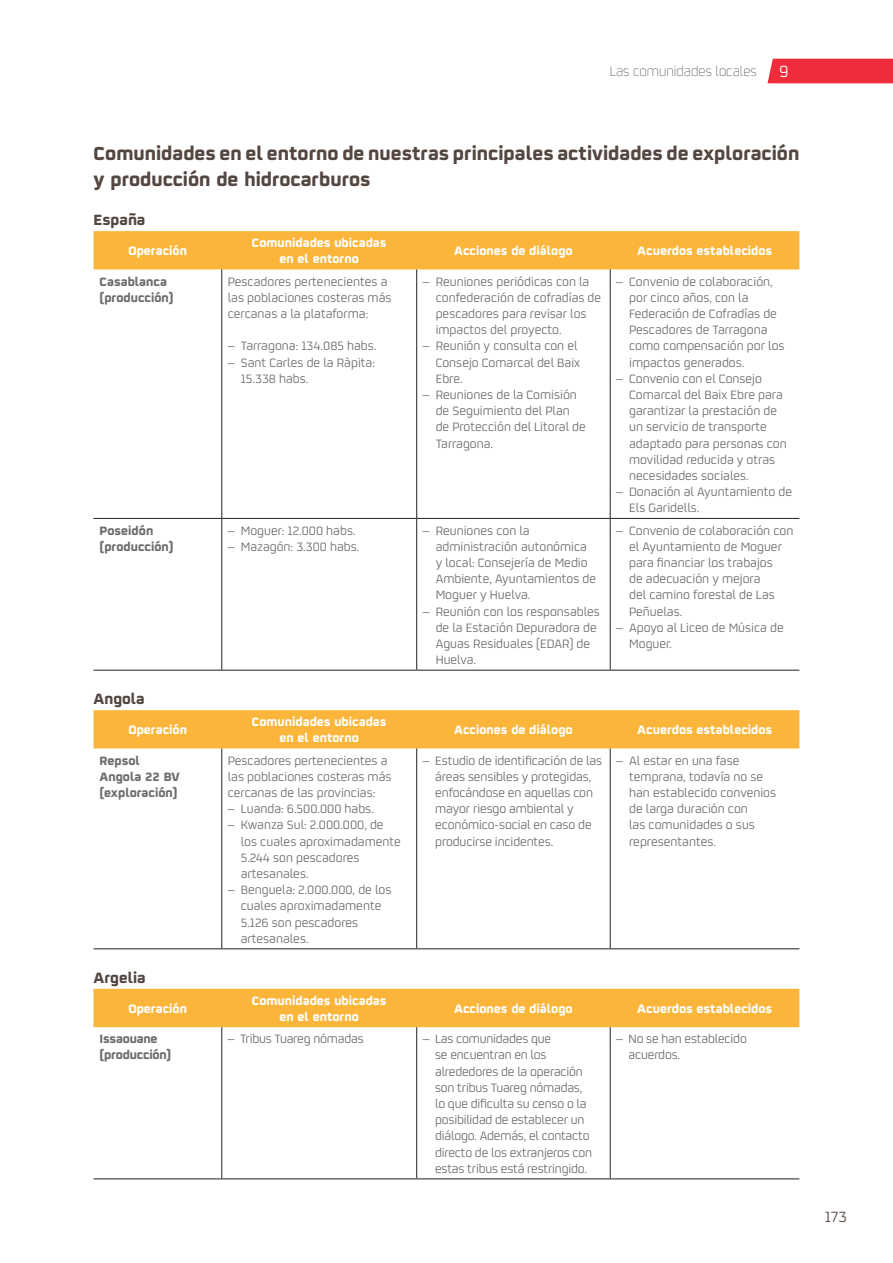
<style>
.page{position:relative;width:893px;height:1263px;background:#fff}
.page>*{position:absolute;margin:0;border:0;box-sizing:border-box;transform-origin:0 0}
.t1{font:700 21px/25.2px "Repsol";color:#544640}
.t2{font:700 16.5px "Repsol";color:#544640}
.t3{font:16.5px "Repsol";color:#544640}
.t4{font:300 15px "Repsol";color:#544640}
.t5{font:13.5px/16.2px "Repsol";color:#6c6d70}
.t6{font:700 13.5px/16.2px "Repsol";color:#fff;text-align:center}
.t7{font:700 13.5px/16.2px "Repsol";color:#6c6d70}
.s1{font-weight:400;font-size:18px;color:#fff}
</style>
<div class="page">
<div style="left:767px;top:59px;width:126px;height:24px;background:#ee2c3b"></div>
<div style="left:94px;top:231px;width:705px;height:38px;background:#fcb53b"></div>
<hr style="left:221px;top:269px;width:1px;height:249px;background:#231f20">
<hr style="left:416px;top:269px;width:1px;height:249px;background:#231f20">
<hr style="left:610px;top:269px;width:1px;height:249px;background:#231f20">
<hr style="left:221px;top:519px;width:1px;height:151px;background:#231f20">
<hr style="left:416px;top:519px;width:1px;height:151px;background:#231f20">
<hr style="left:610px;top:519px;width:1px;height:151px;background:#231f20">
<hr style="left:94px;top:670px;width:128px;height:1px;background:#231f20">
<hr style="left:222px;top:670px;width:195px;height:1px;background:#231f20">
<hr style="left:417px;top:670px;width:193px;height:1px;background:#231f20">
<hr style="left:610px;top:670px;width:189px;height:1px;background:#231f20">
<hr style="left:94px;top:518px;width:128px;height:1px;background:#231f20">
<hr style="left:222px;top:518px;width:195px;height:1px;background:#231f20">
<hr style="left:417px;top:518px;width:193px;height:1px;background:#231f20">
<hr style="left:610px;top:518px;width:189px;height:1px;background:#231f20">
<div style="left:94px;top:710px;width:705px;height:38px;background:#fcb53b"></div>
<hr style="left:221px;top:748px;width:1px;height:200px;background:#231f20">
<hr style="left:416px;top:748px;width:1px;height:200px;background:#231f20">
<hr style="left:610px;top:748px;width:1px;height:200px;background:#231f20">
<hr style="left:94px;top:948px;width:128px;height:1px;background:#231f20">
<hr style="left:222px;top:948px;width:195px;height:1px;background:#231f20">
<hr style="left:417px;top:948px;width:193px;height:1px;background:#231f20">
<hr style="left:610px;top:948px;width:189px;height:1px;background:#231f20">
<div style="left:94px;top:989px;width:705px;height:38px;background:#fcb53b"></div>
<hr style="left:94px;top:1178px;width:128px;height:1px;background:#231f20">
<hr style="left:222px;top:1178px;width:195px;height:1px;background:#231f20">
<hr style="left:417px;top:1178px;width:193px;height:1px;background:#231f20">
<hr style="left:610px;top:1178px;width:189px;height:1px;background:#231f20">
<hr style="left:221px;top:1027px;width:1px;height:151px;background:#231f20">
<hr style="left:416px;top:1027px;width:1px;height:151px;background:#231f20">
<hr style="left:610px;top:1027px;width:1px;height:151px;background:#231f20">
<p class="t4" style="left:610px;top:61px;width:180px">Las comunidades locales <span class="s1">9</span></p>
<h1 class="t1" style="left:94px;top:138px;width:707px">Comunidades en el entorno de nuestras principales actividades de exploración y producción de hidrocarburos</h1>
<p class="t2" style="left:94px;top:206px;width:53px">España</p>
<p class="t6" style="left:128px;top:241px;width:60px">Operación</p>
<p class="t6" style="left:252px;top:233px;width:136px">Comunidades ubicadas en el entorno</p>
<p class="t6" style="left:454px;top:241px;width:120px">Acciones de diálogo</p>
<p class="t6" style="left:637px;top:241px;width:136px">Acuerdos establecidos</p>
<p class="t7" style="left:100px;top:271px;width:75px">Casablanca (producción)</p>
<p class="t5" style="left:228px;top:272px;width:165px">Pescadores pertenecientes a las poblaciones costeras más cercanas a la plataforma:</p>
<p class="t5" style="left:228px;top:337px;width:150px">– Tarragona: 134.085 habs.</p>
<p class="t5" style="left:241px;top:353px;width:136px;text-indent:-13px">– Sant Carles de la Ràpita:<br>15.338 habs.</p>
<p class="t5" style="left:436px;top:272px;width:167px;text-indent:-13px">– Reuniones periódicas con la confederación de cofradías de pescadores para revisar los impactos del proyecto.</p>
<p class="t5" style="left:436px;top:337px;width:146px;text-indent:-13px">– Reunión y consulta con el<br>Consejo Comarcal del Baix<br>Ebre.</p>
<p class="t5" style="left:436px;top:386px;width:152px;text-indent:-13px">– Reuniones de la Comisión de Seguimiento del Plan de Protección del Litoral de<br>Tarragona.</p>
<p class="t5" style="left:629px;top:272px;width:157px;text-indent:-13px">– Convenio de colaboración, por cinco años, con la<br>Federación de Cofradías de<br>Pescadores de Tarragona como compensación por los impactos generados.</p>
<p class="t5" style="left:629px;top:370px;width:159px;text-indent:-13px">– Convenio con el Consejo<br>Comarcal del Baix Ebre para garantizar la prestación de un servicio de transporte adaptado para personas con movilidad reducida y otras necesidades sociales.</p>
<p class="t5" style="left:629px;top:483px;width:164px;text-indent:-13px">– Donación al Ayuntamiento de<br>Els Garidells.</p>
<p class="t7" style="left:100px;top:520px;width:75px">Poseidón (producción)</p>
<p class="t5" style="left:228px;top:521px;width:129px">– Moguer: 12.000 habs.</p>
<p class="t5" style="left:228px;top:537px;width:133px">– Mazagón: 3.300 habs.</p>
<p class="t5" style="left:436px;top:521px;width:162px;text-indent:-13px">– Reuniones con la administración autonómica y local: Consejería de Medio<br>Ambiente, Ayuntamientos de<br>Moguer y Huelva.</p>
<p class="t5" style="left:436px;top:602px;width:166px;text-indent:-13px">– Reunión con los responsables de la Estación Depuradora de<br>Aguas Residuales (EDAR) de<br>Huelva.</p>
<p class="t5" style="left:629px;top:521px;width:166px;text-indent:-13px">– Convenio de colaboración con el Ayuntamiento de Moguer para financiar los trabajos<br>de adecuación y mejora<br>del camino forestal de Las<br>Peñuelas.</p>
<p class="t5" style="left:629px;top:618px;width:156px;text-indent:-13px">– Apoyo al Liceo de Música de<br>Moguer.</p>
<p class="t2" style="left:94px;top:685px;width:53px">Angola</p>
<p class="t6" style="left:128px;top:720px;width:60px">Operación</p>
<p class="t6" style="left:252px;top:712px;width:136px">Comunidades ubicadas en el entorno</p>
<p class="t6" style="left:454px;top:720px;width:120px">Acciones de diálogo</p>
<p class="t6" style="left:637px;top:720px;width:136px">Acuerdos establecidos</p>
<p class="t7" style="left:100px;top:750px;width:82px">Repsol<br>Angola 22 BV (exploración)</p>
<p class="t5" style="left:228px;top:751px;width:165px">Pescadores pertenecientes a las poblaciones costeras más cercanas de las provincias:</p>
<p class="t5" style="left:228px;top:800px;width:148px">– Luanda: 6.500.000 habs.</p>
<p class="t5" style="left:241px;top:816px;width:162px;text-indent:-13px">– Kwanza Sul: 2.000.000, de los cuales aproximadamente<br>5.244 son pescadores artesanales.</p>
<p class="t5" style="left:241px;top:881px;width:152px;text-indent:-13px">– Benguela: 2.000.000, de los cuales aproximadamente<br>5.126 son pescadores artesanales.</p>
<p class="t5" style="left:435px;top:751px;width:169px;text-indent:-13px">– Estudio de identificación de las áreas sensibles y protegidas, enfocándose en aquellas con mayor riesgo ambiental y económico-social en caso de producirse incidentes.</p>
<p class="t5" style="left:629px;top:751px;width:149px;text-indent:-13px">– Al estar en una fase temprana, todavía no se han establecido convenios de larga duración con<br>las comunidades o sus representantes.</p>
<p class="t2" style="left:94px;top:964px;width:54px">Argelia</p>
<p class="t6" style="left:128px;top:999px;width:60px">Operación</p>
<p class="t6" style="left:252px;top:991px;width:136px">Comunidades ubicadas en el entorno</p>
<p class="t6" style="left:454px;top:999px;width:120px">Acciones de diálogo</p>
<p class="t6" style="left:637px;top:999px;width:136px">Acuerdos establecidos</p>
<p class="t7" style="left:100px;top:1029px;width:73px">Issaouane (producción)</p>
<p class="t5" style="left:228px;top:1030px;width:137px">– Tribus Tuareg nómadas</p>
<p class="t5" style="left:435px;top:1030px;width:159px;text-indent:-12px">– Las comunidades que<br>se encuentran en los alrededores de la operación son tribus Tuareg nómadas, lo que dificulta su censo o la posibilidad de establecer un diálogo. Además, el contacto directo de los extranjeros con estas tribus está restringido.</p>
<p class="t5" style="left:629px;top:1030px;width:120px;text-indent:-12px">– No se han establecido acuerdos.</p>
<p class="t3" style="left:825px;top:1206px;width:23px">173</p>
</div>
